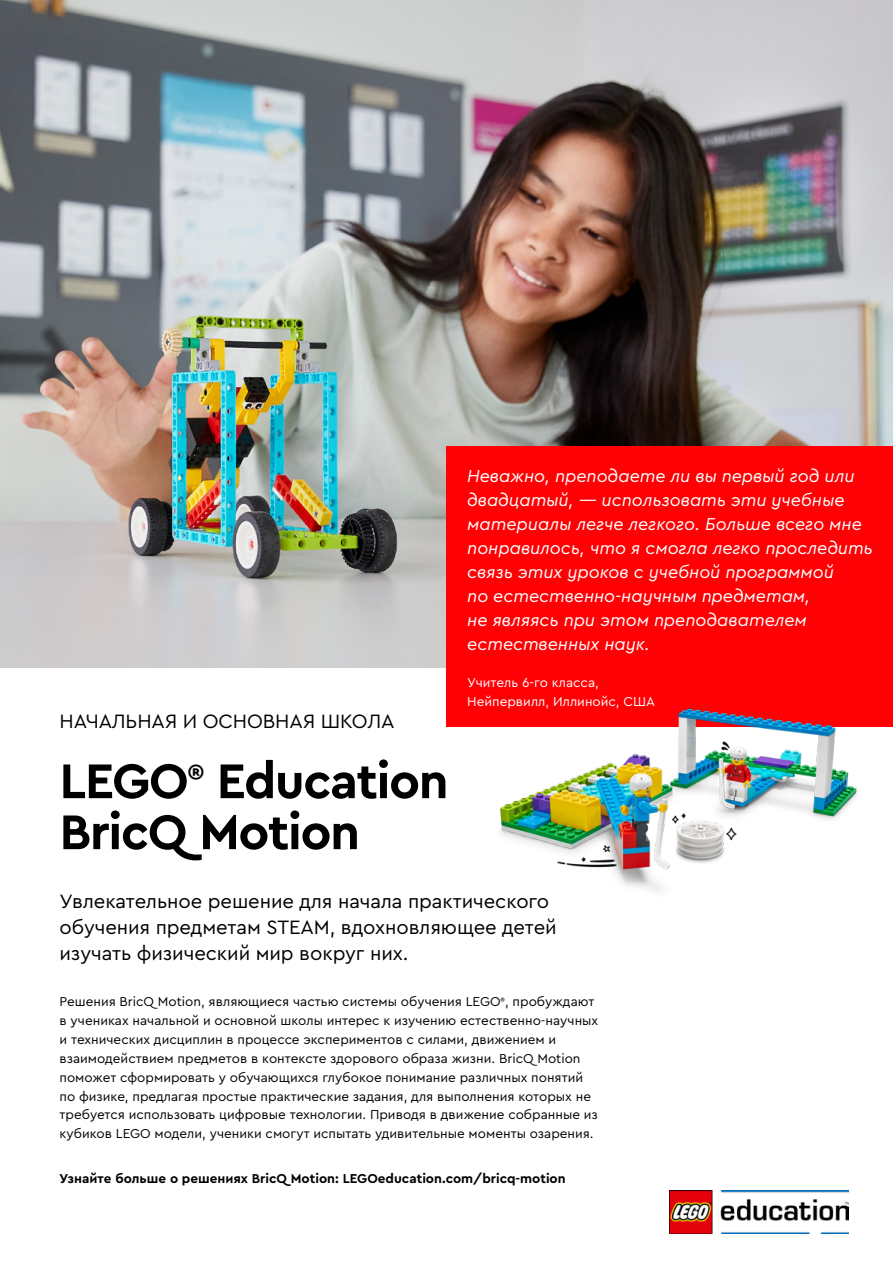
<style>
.page{position:relative;width:893px;height:1263px;background:#fff}
.page>*{position:absolute;margin:0;border:0;box-sizing:border-box;transform-origin:0 0}
.t1{font:700 51px/51px "Cera Pro";letter-spacing:-.025em;color:#000}
.t2{font:20.25px/26.4px "Cera Pro";letter-spacing:-.005em;color:#000}
.t3{font:italic 18px/24px "Cera Pro";color:#fff}
.t4{font:13.5px/18.9px "Cera Pro";color:#000}
.t5{font:700 13.5px "Cera Pro";color:#000}
.t6{font:13.5px/18.9px "Cera Pro";color:#fff}
</style>
<div class="page">
<img style="left:0;top:0;width:893px;height:668px">
<div style="left:446px;top:446px;width:447px;height:281px;background:#ff0004"></div>
<img style="left:500px;top:708px;width:357px;height:184px">
<img style="left:670px;top:1190px;width:178px;height:43px">
<h2 class="t2" style="left:60px;top:707px;width:337px">НАЧАЛЬНАЯ И ОСНОВНАЯ ШКОЛА</h2>
<h1 class="t1" style="left:60px;top:753px;width:391px">LEGO<sup>®</sup> Education<br>BricQ Motion</h1>
<p class="t3" style="left:467px;top:463px;width:407px">Неважно, преподаете ли вы первый год или двадцатый, — использовать эти учебные материалы легче легкого. Больше всего мне понравилось, что я смогла легко проследить связь этих уроков с учебной программой<br>по естественно-научным предметам,<br>не являясь при этом преподавателем естественных наук.</p>
<p class="t6" style="left:467px;top:672px;width:189px">Учитель 6-го класса,<br>Нейпервилл, Иллинойс, США</p>
<h2 class="t2" style="left:60px;top:887px;width:499px">Увлекательное решение для начала практического обучения предметам STEAM, вдохновляющее детей изучать физический мир вокруг них.</h2>
<p class="t4" style="left:60px;top:991px;width:540px">Решения BricQ Motion, являющиеся частью системы обучения LEGO<sup>®</sup>, пробуждают в учениках начальной и основной школы интерес к изучению естественно-научных и технических дисциплин в процессе экспериментов с силами, движением и взаимодействием предметов в контексте здорового образа жизни. BricQ Motion поможет сформировать у обучающихся глубокое понимание различных понятий по физике, предлагая простые практические задания, для выполнения которых не требуется использовать цифровые технологии. Приводя в движение собранные из кубиков LEGO модели, ученики смогут испытать удивительные моменты озарения.</p>
<p class="t5" style="left:60px;top:1169px;width:508px">Узнайте больше о решениях BricQ Motion: LEGOeducation.com/bricq-motion</p>
</div>
